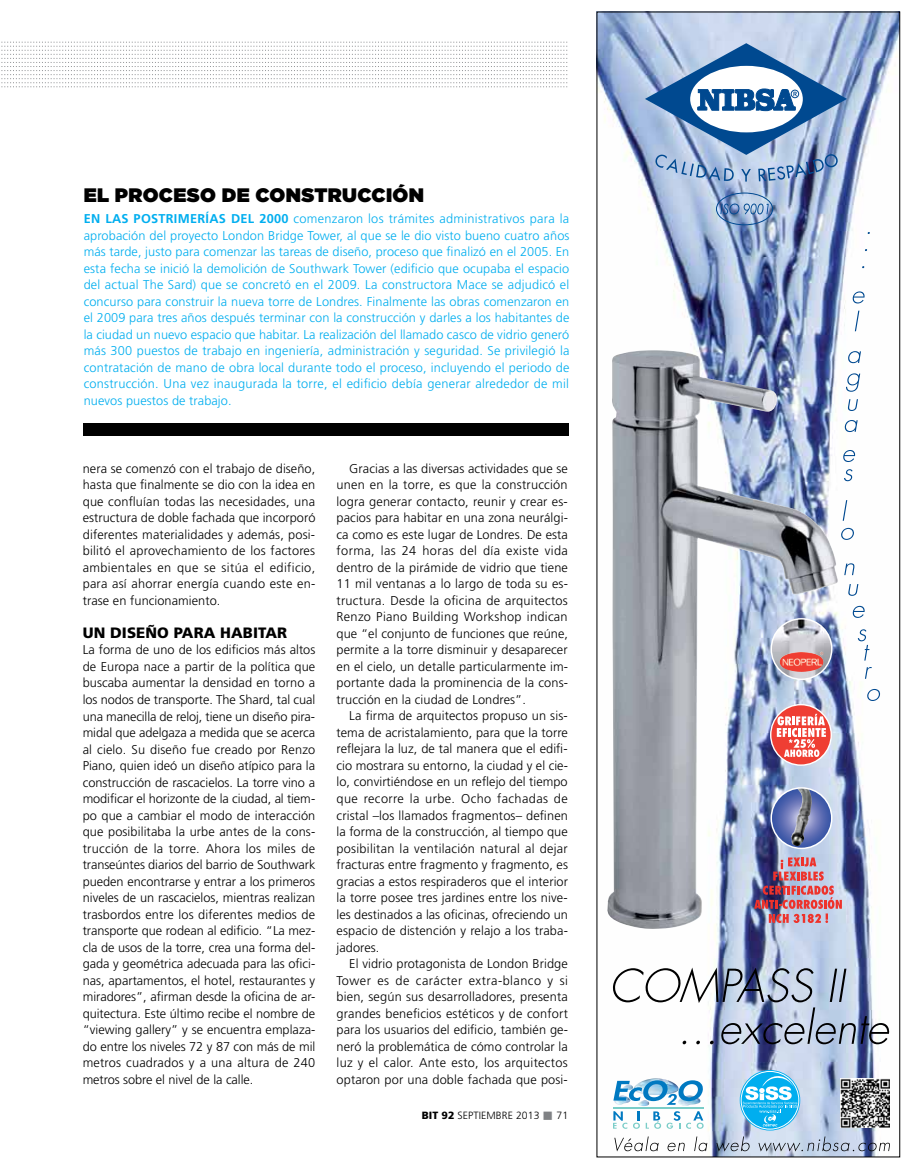
<style>
.page{position:relative;width:915px;height:1170px;background:#fff}
.page>*{position:absolute;margin:0;border:0;box-sizing:border-box;transform-origin:0 0}
.t1{font:900 19.5px "Gotham";letter-spacing:.02em;color:#000}
.t2{font:900 15px "Frutiger";letter-spacing:.005em;color:#000}
.t3{font:300 12.75px/16.5px "Frutiger";letter-spacing:.01em;color:#000;text-align:justify}
.t4{font:300 12.75px/16.5px "Frutiger";letter-spacing:.02em;color:#00aeef;text-align:justify}
.t5{font:300 10.5px "Frutiger";letter-spacing:.005em;color:#000}
.s1{font-weight:700}
.s2{font-weight:900}
.s3{color:#808285}
</style>
<div class="page">
<div style="left:84px;top:423px;width:484px;height:12px;background:#000"></div>
<img style="left:598px;top:14px;width:299px;height:1141px">
<div style="left:715px;top:192px;width:57px;height:33px;border:1px solid #004990;border-radius:50%"></div>
<svg style="left:720px;top:203px;width:48px;height:11px"></svg>
<svg style="left:612px;top:1111px;width:27px;height:17px"></svg>
<svg style="left:645px;top:1111px;width:58px;height:17px"></svg>
<svg style="left:613px;top:1078px;width:89px;height:26px"></svg>
<hr style="left:612px;top:1106px;width:91px;height:2px;background:#7acdc8">
<svg style="left:1px;top:42px;width:900px;height:139px"></svg>
<svg style="left:852px;top:291px;width:12px;height:12px"></svg>
<svg style="left:854px;top:310px;width:5px;height:21px"></svg>
<svg style="left:847px;top:351px;width:13px;height:12px"></svg>
<svg style="left:845px;top:373px;width:14px;height:19px"></svg>
<svg style="left:847px;top:399px;width:10px;height:12px"></svg>
<svg style="left:844px;top:420px;width:13px;height:12px"></svg>
<svg style="left:842px;top:450px;width:12px;height:12px"></svg>
<svg style="left:843px;top:469px;width:9px;height:12px"></svg>
<svg style="left:842px;top:500px;width:5px;height:20px"></svg>
<svg style="left:840px;top:528px;width:13px;height:12px"></svg>
<svg style="left:848px;top:584px;width:10px;height:11px"></svg>
<svg style="left:852px;top:606px;width:12px;height:12px"></svg>
<svg style="left:857px;top:629px;width:12px;height:31px"></svg>
<svg style="left:864px;top:667px;width:7px;height:11px"></svg>
<svg style="left:866px;top:689px;width:13px;height:12px"></svg>
<svg style="left:844px;top:563px;width:10px;height:12px"></svg>
<svg style="left:614px;top:1136px;width:44px;height:15px"></svg>
<svg style="left:667px;top:1142px;width:17px;height:9px"></svg>
<svg style="left:694px;top:1136px;width:13px;height:15px"></svg>
<svg style="left:716px;top:1136px;width:33px;height:15px"></svg>
<img style="left:606px;top:350px;width:232px;height:580px">
<svg style="left:758px;top:1136px;width:131px;height:15px;background:#b0bbce"></svg>
<svg style="left:739px;top:1069px;width:61px;height:61px"></svg>
<div style="left:740px;top:1071px;width:58px;height:58px;border:1px solid #fff;border-radius:50%"></div>
<svg style="left:742px;top:1074px;width:55px;height:52px;background:#4fc4f1"></svg>
<img style="left:771px;top:618px;width:60px;height:61px;border-radius:30px">
<div style="left:770px;top:618px;width:62px;height:62px;border:1px solid #fff;border-radius:50%"></div>
<svg style="left:771px;top:787px;width:60px;height:61px;background:#5d70b4"></svg>
<img style="left:791px;top:787px;width:22px;height:59px">
<div style="left:770px;top:787px;width:62px;height:62px;border:1px solid #fff;border-radius:50%"></div>
<img style="left:753px;top:857px;width:88px;height:65px">
<img style="left:791px;top:651px;width:32px;height:4px">
<svg style="left:611px;top:967px;width:278px;height:77px"></svg>
<img style="left:840px;top:1077px;width:49px;height:50px">
<h1 class="t1" style="left:84px;top:181px;width:342px">EL PROCESO DE CONSTRUCCIÓN</h1>
<p class="t4" style="left:84px;top:210px;width:487px"><span class="s1">EN LAS POSTRIM ERÍAS DEL 2000</span> comenzaron los trámites administrativos para la aprobación del proyecto London Bridge Tower, al que se le dio visto bueno cuatro años más tarde, justo para comenzar las tareas de diseño, proceso que finalizó en el 2005. En esta fecha se inició la demolición de Southwark Tower (edificio que ocupaba el espacio del actual The Sard) que se concretó en el 2009. La constructora Mace se adjudicó el concurso para construir la nueva torre de Londres. Finalmente las obras comenzaron en el 2009 para tres años después terminar con la construcción y darles a los habitantes de la ciudad un nuevo espacio que habitar. La realización del llamado casco de vidrio generó más 300 puestos de trabajo en ingeniería, administración y seguridad. Se privilegió la contratación de mano de obra local durante todo el proceso, incluyendo el periodo de construcción. Una vez inaugurada la torre, el edificio debía generar alrededor de mil nuevos puestos de trabajo.</p>
<p class="t3" style="left:83px;top:460px;width:234px">nera se comenzó con el trabajo de diseño, hasta que finalmente se dio con la idea en que confluían todas las necesidades, una estructura de doble fachada que incorporó diferentes materialidades y además, posi&shy;bilitó el aprovechamiento de los factores ambientales en que se sitúa el edificio, para así ahorrar energía cuando este en&shy;trase en funcionamiento.</p>
<p class="t2" style="left:83px;top:623px;width:206px">UN DISEÑO PARA HABITAR</p>
<p class="t3" style="left:83px;top:641px;width:234px">La forma de uno de los edificios más altos de Europa nace a partir de la política que buscaba aumentar la densidad en torno a los nodos de transporte. The Shard, tal cual una manecilla de reloj, tiene un diseño pira&shy;midal que adelgaza a medida que se acerca al cielo. Su diseño fue creado por Renzo Piano, quien ideó un diseño atípico para la construcción de rascacielos. La torre vino a modificar el horizonte de la ciudad, al tiem&shy;po que a cambiar el modo de interacción que posibilitaba la urbe antes de la cons&shy;trucción de la torre. Ahora los miles de transeúntes diarios del barrio de Southwark pueden encontrarse y entrar a los primeros niveles de un rascacielos, mientras realizan trasbordos entre los diferentes medios de transporte que rodean al edificio. “La mez&shy;cla de usos de la torre, crea una forma del&shy;gada y geométrica adecuada para las ofici&shy;nas, apartamentos, el hotel, restaurantes y miradores”, afirman desde la oficina de ar&shy;quitectura. Este último recibe el nombre de “viewing gallery” y se encuentra emplaza&shy;do entre los niveles 72 y 87 con más de mil metros cuadrados y a una altura de 240 metros sobre el nivel de la calle.</p>
<p class="t3" style="left:336px;top:460px;width:233px;text-indent:13px">Gracias a las diversas actividades que se unen en la torre, es que la construcción logra generar contacto, reunir y crear es&shy;pacios para habitar en una zona neurálgi&shy;ca como es este lugar de Londres. De esta forma, las 24 horas del día existe vida dentro de la pirámide de vidrio que tiene 11 mil ventanas a lo largo de toda su es&shy;tructura. Desde la oficina de arquitectos Renzo Piano Building Workshop indican que “el conjunto de funciones que reúne, permite a la torre disminuir y desaparecer en el cielo, un detalle particularmente im&shy;portante dada la prominencia de la cons&shy;trucción en la ciudad de Londres”.</p>
<p class="t3" style="left:336px;top:707px;width:233px;text-indent:13px">La firma de arquitectos propuso un sis&shy;tema de acristalamiento, para que la torre reflejara la luz, de tal manera que el edifi&shy;cio mostrara su entorno, la ciudad y el cie&shy;lo, convirtiéndose en un reflejo del tiempo que recorre la urbe. Ocho fachadas de cristal –los llamados fragmentos– definen la forma de la construcción, al tiempo que posibilitan la ventilación natural al dejar fracturas entre fragmento y fragmento, es gracias a estos respiraderos que el interior la torre posee tres jardines entre los nive&shy;les destinados a las oficinas, ofreciendo un espacio de distención y relajo a los traba&shy;jadores.</p>
<p class="t3" style="left:336px;top:955px;width:233px;text-indent:13px">El vidrio protagonista de London Bridge Tower es de carácter extra-blanco y si bien, según sus desarrolladores, presenta grandes beneficios estéticos y de confort para los usuarios del edificio, también ge&shy;neró la problemática de cómo controlar la luz y el calor. Ante esto, los arquitectos optaron por una doble fachada que posi-</p>
<p class="t5" style="left:421px;top:1109px;width:148px"><span class="s2">BIT 92</span> septiembre 2013 <span class="s3">■</span> 71</p>
</div>
